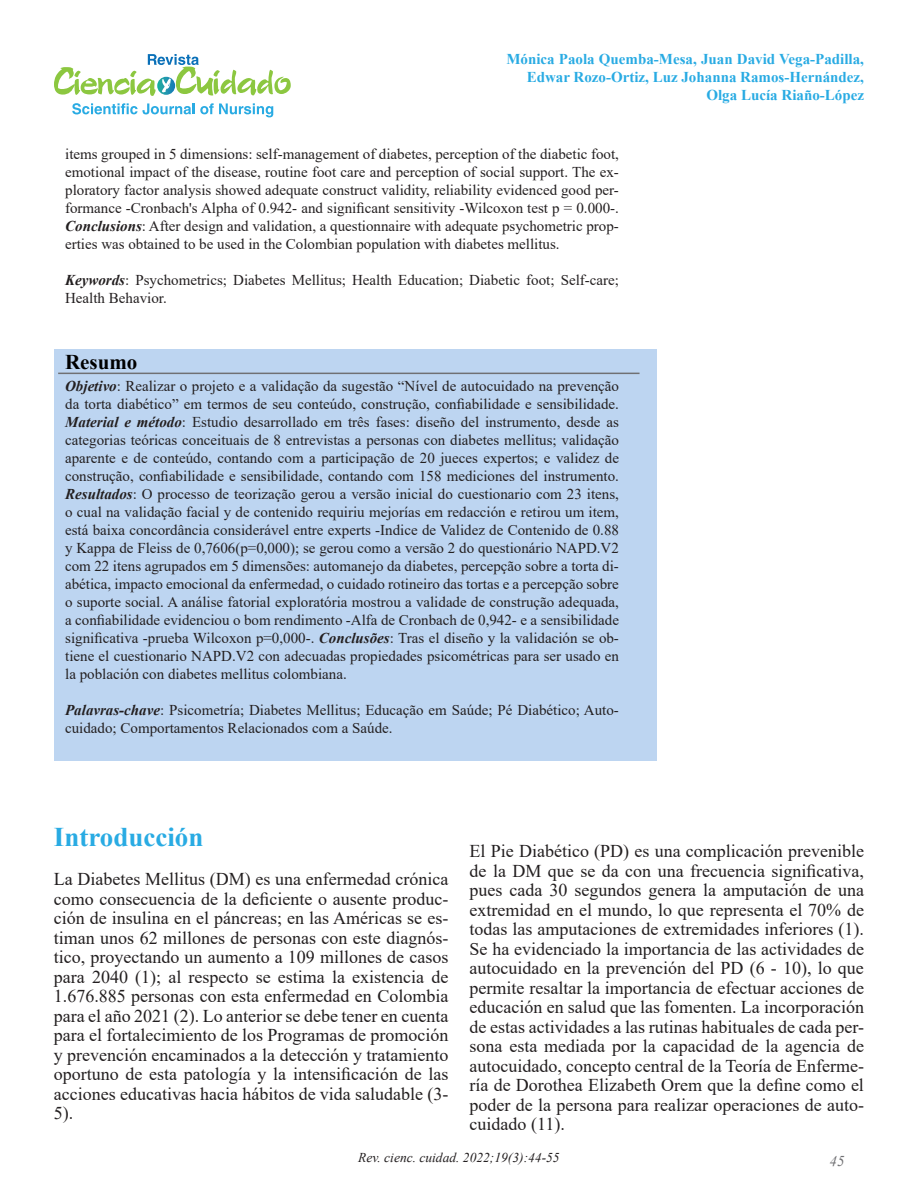
<style>
.page{position:relative;width:918px;height:1188px;background:#fff}
.page>*{position:absolute;margin:0;border:0;box-sizing:border-box;transform-origin:0 0}
.Subtitulos{font:700 27px "Times New Roman";color:#29abe3}
.t1{font:700 21px "Times New Roman";color:#000}
.Párrafos{font:18px/19.5px "Times New Roman";color:#231f20;text-align:justify}
.t2{font:15px/18px "Times New Roman";color:#231f20;text-align:justify}
.Encabezado{font:700 15px/18px "Times New Roman";color:#29abe3;text-align:right}
.t3{font:italic 15px "Times New Roman";color:#707073}
.t4{font:italic 13.5px "Times New Roman";color:#231f20}
.s1{font-weight:700;font-style:italic}
</style>
<div class="page">
<div style="left:54px;top:349px;width:603px;height:412px;background:#bdd5f1"></div>
<hr style="left:58px;top:373px;width:582px;height:1px;background:#707073">
<svg style="left:54px;top:54px;width:237px;height:42px"></svg>
<svg style="left:72px;top:103px;width:201px;height:14px"></svg>
<p class="Encabezado" style="left:506px;top:50px;width:359px">Mónica Paola Quemba-Mesa, Juan David Vega-Padilla,<br>Edwar Rozo-Ortiz, Luz Johanna Ramos-Hernández,</p>
<p class="Encabezado" style="left:706px;top:86px;width:159px">Olga Lucía Riaño-López</p>
<p class="t2" style="left:65px;top:145px;width:555px">items grouped in 5 dimensions: self-management of diabetes, perception of the diabetic foot, emotional impact of the disease, routine foot care and perception of social support. The ex&shy;ploratory factor analysis showed adequate construct validity, reliability evidenced good per&shy;formance -Cronbach's Alpha of 0.942- and significant sensitivity -Wilcoxon test p = 0.000-.<br><span class="s1">Conclusions</span>: After design and validation, a questionnaire with adequate psychometric prop&shy;erties was obtained to be used in the Colombian population with diabetes mellitus.</p>
<p class="t2" style="left:65px;top:271px;width:555px"><span class="s1">Keywords</span>: Psychometrics; Diabetes Mellitus; Health Education; Diabetic foot; Self-care;<br>Health Behavior.</p>
<p class="t1" style="left:65px;top:347px;width:74px">Resumo</p>
<p class="t2" style="left:65px;top:377px;width:555px"><span class="s1">Objetivo</span>: Realizar o projeto e a validação da sugestão “Nível de autocuidado na prevenção da torta diabético” em termos de seu conteúdo, construção, confiabilidade e sensibilidade.<br><span class="s1">Material e método</span>: Estudio desarrollado em três fases: diseño del instrumento, desde as categorias teóricas conceituais de 8 entrevistas a personas con diabetes mellitus; validação aparente e de conteúdo, contando com a participação de 20 jueces expertos; e validez de construção, confiabilidade e sensibilidade, contando com 158 mediciones del instrumento.<br><span class="s1">Resultados</span>: O processo de teorização gerou a versão inicial do cuestionario com 23 itens, o cual na validação facial y de contenido requiriu mejorías em redacción e retirou um item, está baixa concordância considerável entre experts -Indice de Validez de Contenido de 0.88 y Kappa de Fleiss de 0,7606(p=0,000); se gerou como a versão 2 do questionário NAPD.V2 com 22 itens agrupados em 5 dimensões: automanejo da diabetes, percepção sobre a torta di&shy;abética, impacto emocional da enfermedad, o cuidado rotineiro das tortas e a percepção sobre o suporte social. A análise fatorial exploratória mostrou a validade de construção adequada, a confiabilidade evidenciou o bom rendimento -Alfa de Cronbach de 0,942- e a sensibilidade significativa -prueba Wilcoxon p=0,000-. <span class="s1">Conclusões</span>: Tras el diseño y la validación se ob&shy;tiene el cuestionario NAPD.V2 con adecuadas propiedades psicométricas para ser usado en la población con diabetes mellitus colombiana.</p>
<p class="t2" style="left:65px;top:701px;width:555px"><span class="s1">Palavras-chave</span>: Psicometría; Diabetes Mellitus; Educação em Saúde; Pé Diabético; Auto&shy;cuidado; Comportamentos Relacionados com a Saúde.</p>
<p class="Subtitulos" style="left:54px;top:817px;width:151px">Introducción</p>
<p class="Párrafos" style="left:54px;top:869px;width:396px">La Diabetes Mellitus (DM) es una enfermedad crónica como consecuencia de la deficiente o ausente produc&shy;ción de insulina en el páncreas; en las Américas se es&shy;timan unos 62 millones de personas con este diagnós&shy;tico, proyectando un aumento a 109 millones de casos para 2040 (1); al respecto se estima la existencia de 1.676.885 personas con esta enfermedad en Colombia para el año 2021 (2). Lo anterior se debe tener en cuenta para el fortalecimiento de los Programas de promoción y prevención encaminados a la detección y tratamiento oportuno de esta patología y la intensificación de las acciones educativas hacia hábitos de vida saludable (3- 5).</p>
<p class="Párrafos" style="left:470px;top:841px;width:396px">El Pie Diabético (PD) es una complicación prevenible de la DM que se da con una frecuencia significativa, pues cada 30 segundos genera la amputación de una extremidad en el mundo, lo que representa el 70% de todas las amputaciones de extremidades inferiores (1).<br>Se ha evidenciado la importancia de las actividades de autocuidado en la prevención del PD (6 - 10), lo que permite resaltar la importancia de efectuar acciones de educación en salud que las fomenten. La incorporación de estas actividades a las rutinas habituales de cada per&shy;sona esta mediada por la capacidad de la agencia de autocuidado, concepto central de la Teoría de Enferme&shy;ría de Dorothea Elizabeth Orem que la define como el poder de la persona para realizar operaciones de auto&shy;cuidado (11).</p>
<p class="t4" style="left:358px;top:1148px;width:203px">Rev. cienc. cuidad. 2022;19(3):44-55</p>
<p class="t3" style="left:830px;top:1151px;width:16px">45</p>
</div>
